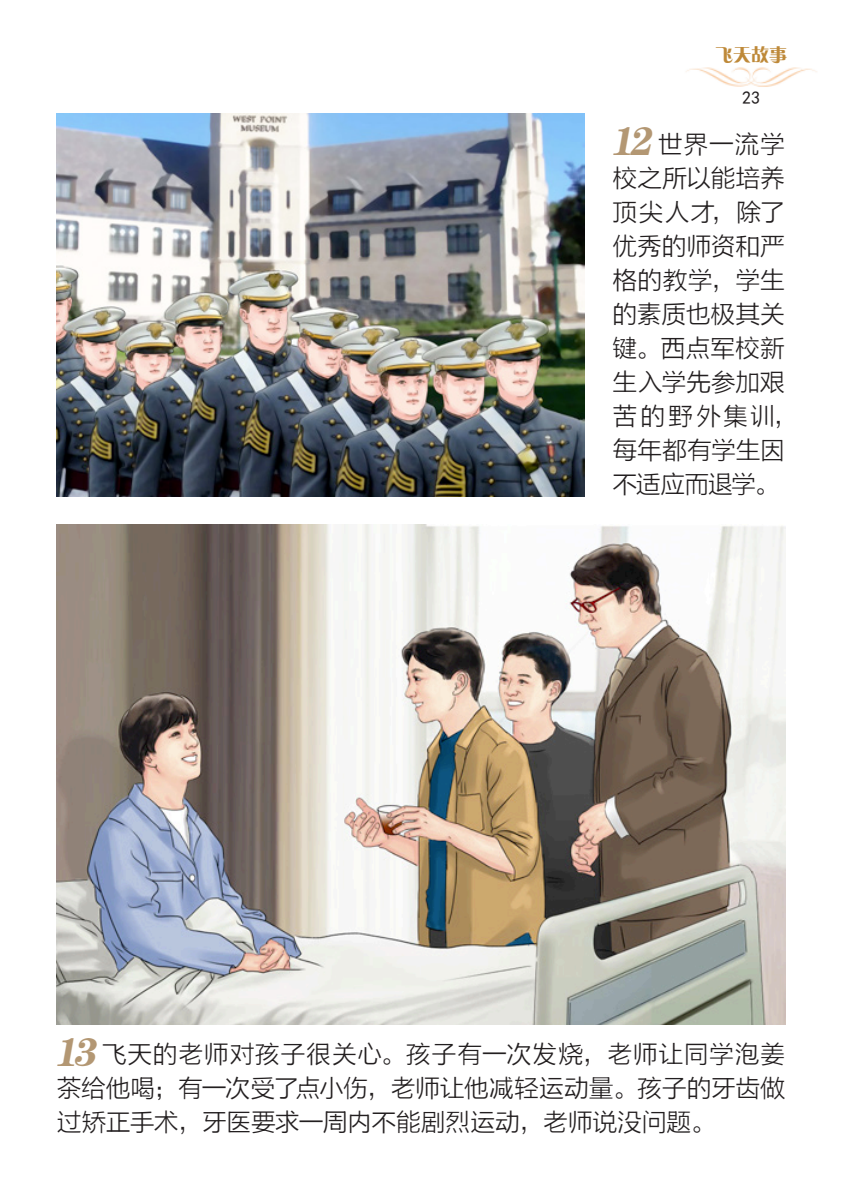
<style>
.page{position:relative;width:842px;height:1191px;background:#fff}
.page>*{position:absolute;margin:0;border:0;box-sizing:border-box;transform-origin:0 0}
.t1{font:italic 40px "FZCSK GBK1 0";color:#b39773}
.脚本-方正兰亭细黑{font:25px/34px "FZLTXHK";letter-spacing:-.015em;color:#231f20;text-align:justify}
.t2{font:18px "FZCQK GBK1 0";color:#be8939}
.t3{font:18px "Sim Hei";color:#231f20}
</style>
<div class="page">
<img style="left:686px;top:67px;width:131px;height:20px">
<img style="left:57px;top:524px;width:728px;height:500px">
<img style="left:57px;top:113px;width:527px;height:383px">
<p class="t2" style="left:715px;top:45px;width:73px">飞天故事</p>
<p class="t3" style="left:742px;top:88px;width:19px">23</p>
<p class="t1" style="left:610px;top:119px;width:52px">12</p>
<p class="脚本-方正兰亭细黑" style="left:613px;top:128px;width:187px;text-align:left;text-indent:45px">世界一流学校之所以能培养顶尖人才，除了优秀的师资和严格的教学，学生的素质也极其关键。西点军校新生入学先参加艰苦的野外集训，每年都有学生因不适应而退学。</p>
<p class="t1" style="left:54px;top:1029px;width:52px">13</p>
<p class="脚本-方正兰亭细黑" style="left:57px;top:1037px;width:730px;text-indent:45px">飞天的老师对孩子很关心。孩子有一次发烧，老师让同学泡姜茶给他喝；有一次受了点小伤，老师让他减轻运动量。孩子的牙齿做过矫正手术，牙医要求一周内不能剧烈运动，老师说没问题。</p>
</div>
